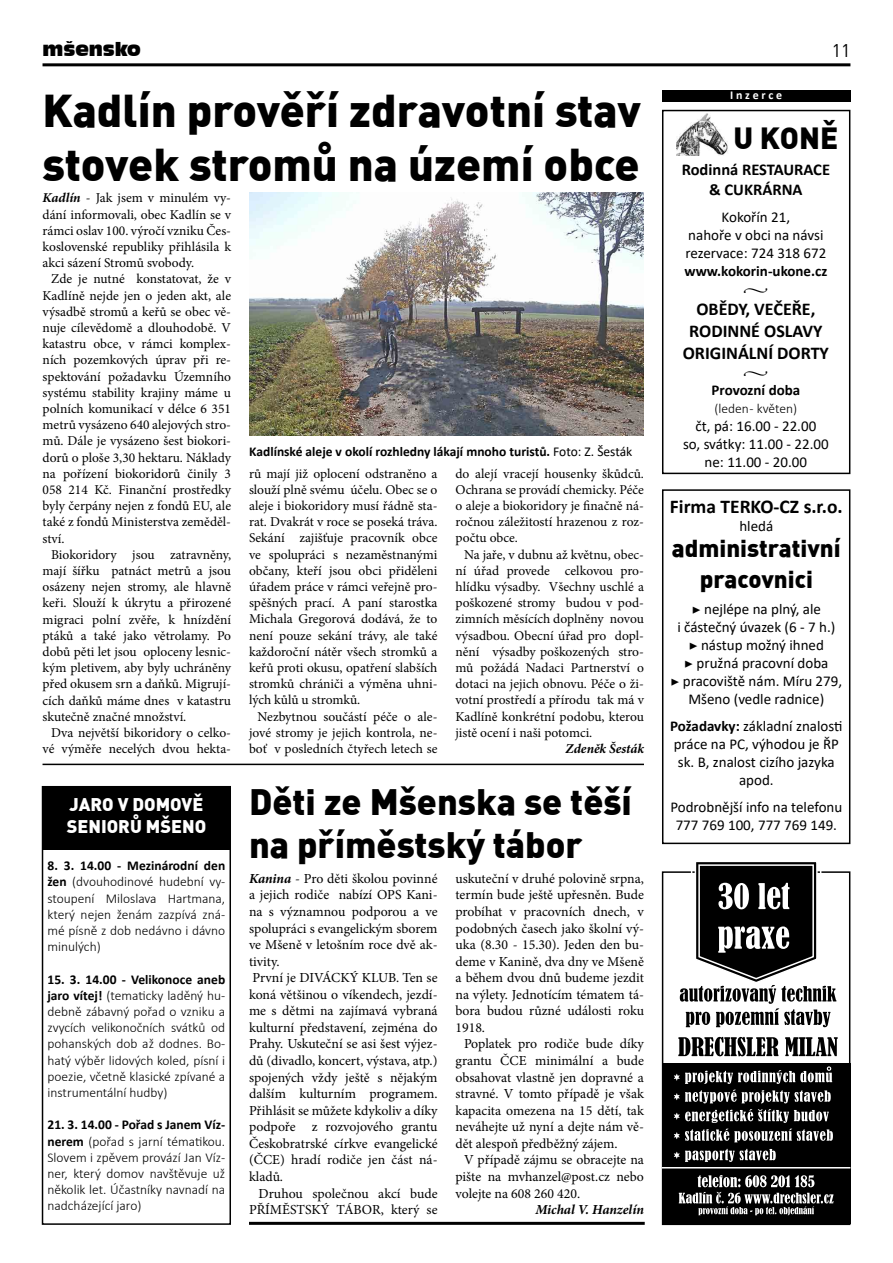
<style>
.page{position:relative;width:893px;height:1263px;background:#fff}
.page>*{position:absolute;margin:0;border:0;box-sizing:border-box;transform-origin:0 0}
.t1{font:900 45px/54px "Unient DINCE";color:#000}
.t2{font:900 36px/43.2px "Unient DINCE";color:#000}
.t3{font:900 30px "Unient DINCE";color:#000}
.t4{font:900 24px/30.6px "Unient DINCE";color:#000;text-align:center}
.t5{font:700 19.5px "Calibri";color:#000}
.t6{font:700 18px/21.6px "Calibri";color:#000;text-align:center}
.t7{font:900 18px/21.6px "Unient DINCE";color:#fff}
.t8{font:18px "Incised 901 BT Compact";color:#000}
.t9{font:18px "Unient DINCE";color:#000}
.t10{font:700 16.5px/19.8px "Calibri";color:#000;text-align:center}
.t11{font:15px/18px "Calibri";color:#000;text-align:center}
.t12{font:700 15px "Calibri";color:#000}
.t13{font:15px "Minion Pro";color:#000}
.t14{font:13.8px/16.5px "Minion Pro";color:#000;text-align:justify}
.t15{font:italic 700 13.8px "Minion Pro";letter-spacing:-.005em;color:#000}
.t16{font:13.5px/16.2px "Minion Pro";color:#000;text-align:justify}
.t17{font:300 13.5px/16.2px "Calibri";color:#000;text-align:justify}
.t18{font:700 13.5px "Calibri";color:#000}
.t19{font:italic 700 13.5px "Minion Pro";color:#000}
.t20{font:700 12px "Calibri";color:#fff}
.s1{font-weight:700;font-style:italic}
.s2{font-family:"Minion Pro";font-weight:700}
.s3{font-weight:700}
.s4{font-weight:400}
</style>
<div class="page">
<hr style="left:43px;top:63px;width:807px;height:3px;background:#000">
<hr style="left:249px;top:1222px;width:396px;height:3px;background:#000">
<img style="left:249px;top:193px;width:395px;height:243px">
<div style="left:662px;top:1063px;width:188px;height:160px;background:#000"></div>
<svg style="left:678px;top:1037px;width:160px;height:19px"></svg>
<div style="left:662px;top:871px;width:188px;height:354px;border:2px solid #000"></div>
<svg style="left:674px;top:1149px;width:102px;height:13px"></svg>
<svg style="left:674px;top:1109px;width:159px;height:33px"></svg>
<svg style="left:680px;top:862px;width:156px;height:165px"></svg>
<hr style="left:662px;top:1167px;width:188px;height:1px;background:#fff">
<svg style="left:674px;top:1066px;width:158px;height:37px"></svg>
<svg style="left:679px;top:1175px;width:154px;height:40px"></svg>
<div style="left:662px;top:90px;width:188px;height:11px;background:#000"></div>
<div style="left:662px;top:110px;width:188px;height:364px;border:2px solid #000"></div>
<img style="left:676px;top:114px;width:52px;height:41px">
<div style="left:662px;top:489px;width:188px;height:355px;border:2px solid #000"></div>
<hr style="left:43px;top:764px;width:601px;height:1px;background:#000">
<div style="left:42px;top:786px;width:189px;height:439px;border:2px solid #000"></div>
<div style="left:42px;top:786px;width:188px;height:63px;background:#000"></div>
<h3 class="t8" style="left:43px;top:39px;width:100px">mšensko</h3>
<h3 class="t9" style="left:832px;top:39px;width:20px">11</h3>
<h1 class="t1" style="left:43px;top:81px;width:600px">Kadlín prověří zdravotní stav stovek stromů na území obce</h1>
<p class="t16" style="left:43px;top:190px;width:190px"><span class="s1">Kadlín</span> - Jak jsem v minulém vy&shy;dání informovali, obec Kadlín se v rámci oslav 100. výročí vzniku Čes&shy;koslovenské republiky přihlásila k akci sázení Stromů svobody.</p>
<p class="t16" style="left:43px;top:271px;width:190px;text-indent:9px">Zde je nutné konstatovat, že v Kadlíně nejde jen o jeden akt, ale výsadbě stromů a keřů se obec vě&shy;nuje cílevědomě a dlouhodobě. V katastru obce, v rámci komplex&shy;ních pozemkových úprav při re&shy;spektování požadavku Územního systému stability krajiny máme u polních komunikací v délce 6 351 metrů vysázeno 640 alejových stro&shy;mů. Dále je vysázeno šest biokori&shy;dorů o ploše 3,30 hektaru. Náklady na pořízení biokoridorů činily 3<br>058 214 Kč. Finanční prostředky byly čerpány nejen z fondů EU, ale také z fondů Ministerstva zeměděl&shy;ství.</p>
<p class="t16" style="left:43px;top:546px;width:190px;text-indent:9px">Biokoridory jsou zatravněny, mají šířku patnáct metrů a jsou osázeny nejen stromy, ale hlavně keři. Slouží k úkrytu a přirozené migraci polní zvěře, k hnízdění ptáků a také jako větrolamy. Po dobů pěti let jsou oploceny lesnic&shy;kým pletivem, aby byly uchráněny před okusem srn a daňků. Migrují&shy;cích daňků máme dnes v katastru skutečně značné množství.</p>
<p class="t16" style="left:43px;top:725px;width:190px;text-align:right">Dva největší bikoridory o celko&shy;vé výměře necelých dvou hekta-</p>
<p class="t20" style="left:730px;top:87px;width:53px">I n z e r c e</p>
<h3 class="t3" style="left:733px;top:118px;width:106px">U KONĚ</h3>
<p class="t10" style="left:682px;top:159px;width:150px">Rodinná RESTAURACE &amp; CUKRÁRNA</p>
<p class="t11" style="left:685px;top:207px;width:142px">Kokořín 21,<br>nahoře v obci na návsi rezervace: 724 318 672</p>
<p class="t12" style="left:684px;top:260px;width:144px">www.kokorin-ukone.cz</p>
<p class="t13" style="left:743px;top:279px;width:27px">•</p>
<h3 class="t6" style="left:683px;top:298px;width:148px">OBĚDY, VEČEŘE,<br>RODINNÉ OSLAVY<br>ORIGINÁLNÍ DORTY</h3>
<p class="t13" style="left:743px;top:362px;width:27px">•</p>
<p class="t12" style="left:711px;top:379px;width:90px">Provozní doba</p>
<p class="t17" style="left:715px;top:400px;width:84px">(leden - květen)</p>
<p class="t11" style="left:683px;top:416px;width:147px">čt, pá: 16.00 - 22.00<br>so, svátky: 11.00 - 22.00 ne: 11.00 - 20.00</p>
<h3 class="t5" style="left:670px;top:493px;width:174px">Firma TERKO-CZ s.r.o.</h3>
<p class="t11" style="left:739px;top:517px;width:35px">hledá</p>
<h3 class="t4" style="left:672px;top:531px;width:170px">administrativní pracovnici</h3>
<p class="t11" style="left:671px;top:599px;width:173px"><span class="s2">▶</span> nejlépe na plný, ale<br>i částečný úvazek (6 - 7 h.)<br><span class="s2">▶</span> nástup možný ihned<br><span class="s2">▶</span> pružná pracovní doba<br><span class="s2">▶</span> pracoviště nám. Míru 279,<br>Mšeno (vedle radnice)</p>
<p class="t11" style="left:670px;top:716px;width:174px"><span class="s3">Požadavky:</span> základní znalosti práce na PC, výhodou je ŘP sk. B, znalost cizího jazyka apod.</p>
<p class="t11" style="left:670px;top:797px;width:173px">Podrobnější info na telefonu<br>777 769 100, 777 769 149.</p>
<p class="t18" style="left:249px;top:442px;width:385px">Kadlínské aleje v okolí rozhledny lákají mnoho turistů. <span class="s4">Foto: Z. Šesták</span></p>
<p class="t16" style="left:249px;top:465px;width:190px">rů mají již oplocení odstraněno a slouží plně svému účelu. Obec se o aleje i biokoridory musí řádně sta&shy;rat. Dvakrát v roce se poseká tráva.<br>Sekání zajišťuje pracovník obce ve spolupráci s nezaměstnanými občany, kteří jsou obci přiděleni úřadem práce v rámci veřejně pro&shy;spěšných prací. A paní starostka Michala Gregorová dodává, že to není pouze sekání trávy, ale také každoroční nátěr všech stromků a keřů proti okusu, opatření slabších stromků chrániči a výměna uhni&shy;lých kůlů u stromků.</p>
<p class="t16" style="left:249px;top:708px;width:190px;text-indent:9px">Nezbytnou součástí péče o ale&shy;jové stromy je jejich kontrola, ne&shy;boť v posledních čtyřech letech se</p>
<p class="t16" style="left:455px;top:465px;width:190px">do alejí vracejí housenky škůdců.<br>Ochrana se provádí chemicky. Péče o aleje a biokoridory je finačně ná&shy;ročnou záležitostí hrazenou z roz&shy;počtu obce.</p>
<p class="t16" style="left:455px;top:546px;width:190px;text-indent:9px">Na jaře, v dubnu až květnu, obec&shy;ní úřad provede celkovou pro&shy;hlídku výsadby. Všechny uschlé a poškozené stromy budou v pod&shy;zimních měsících doplněny novou výsadbou. Obecní úřad pro dopl&shy;nění výsadby poškozených stro&shy;mů požádá Nadaci Partnerství o dotaci na jejich obnovu. Péče o ži&shy;votní prostředí a přírodu tak má v Kadlíně konkrétní podobu, kterou jistě ocení i naši potomci.</p>
<p class="t19" style="left:565px;top:739px;width:80px">Zdeněk Šesták</p>
<h2 class="t2" style="left:249px;top:778px;width:384px">Děti ze Mšenska se těší na příměstský tábor</h2>
<p class="t14" style="left:249px;top:870px;width:190px;text-align:left"><span class="s1">Kanina</span> - Pro děti školou povinné a jejich rodiče nabízí OPS Kani&shy;na s významnou podporou a ve spolupráci s evangelickým sborem ve Mšeně v letošním roce dvě ak&shy;tivity.<br>První je DIVÁCKÝ KLUB. Ten se koná většinou o víkendech, jezdí&shy;me s dětmi na zajímavá vybraná kulturní představení, zejména do<br>Prahy. Uskuteční se asi šest výjez&shy;dů (divadlo, koncert, výstava, atp.) spojených vždy ještě s nějakým dalším kulturním programem.<br>Přihlásit se můžete kdykoliv a díky podpoře z rozvojového grantu<br>Českobratrské církve evangelické (ČCE) hradí rodiče jen část ná&shy;kladů.</p>
<p class="t14" style="left:249px;top:1185px;width:190px;text-align:right">Druhou společnou akcí bude<br>PŘÍMĚSTSKÝ TÁBOR, který se</p>
<h3 class="t7" style="left:67px;top:792px;width:141px">JARO V DOMOVĚ<br>SENIORŮ MŠENO</h3>
<p class="t17" style="left:48px;top:857px;width:179px"><span class="s3">8. 3. 14.00 - Mezinárodní den žen</span> (dvouhodinové hudební vy&shy;stoupení Miloslava Hartmana, který nejen ženám zazpívá zná&shy;mé písně z dob nedávno i dávno minulých)</p>
<p class="t17" style="left:48px;top:971px;width:179px"><span class="s3">15. 3. 14.00 - Velikonoce aneb jaro vítej!</span> (tematicky laděný hu&shy;debně zábavný pořad o vzniku a zvycích velikonočních svátků od pohanských dob až dodnes. Bo&shy;hatý výběr lidových koled, písní i poezie, včetně klasické zpívané a instrumentální hudby)</p>
<p class="t17" style="left:48px;top:1117px;width:179px"><span class="s3">21. 3. 14.00 - Pořad s Janem Víz&shy;nerem</span> (pořad s jarní tématikou.<br>Slovem i zpěvem provází Jan Víz&shy;ner, který domov navštěvuje už několik let. Účastníky navnadí na nadcházející jaro)</p>
<p class="t14" style="left:455px;top:870px;width:190px">uskuteční v druhé polovině srpna, termín bude ještě upřesněn. Bude probíhat v pracovních dnech, v podobných časech jako školní vý&shy;uka (8.30 - 15.30). Jeden den bu&shy;deme v Kanině, dva dny ve Mšeně a během dvou dnů budeme jezdit na výlety. Jednotícím tématem tá&shy;bora budou různé události roku 1918.</p>
<p class="t14" style="left:455px;top:1036px;width:190px;text-indent:9px">Poplatek pro rodiče bude díky grantu ČCE minimální a bude obsahovat vlastně jen dopravné a stravné. V tomto případě je však kapacita omezena na 15 dětí, tak neváhejte už nyní a dejte nám vě&shy;dět alespoň předběžný zájem.</p>
<p class="t14" style="left:455px;top:1152px;width:190px;text-indent:9px">V případě zájmu se obracejte na pište na mvhanzel@post.cz nebo volejte na 608 260 420.</p>
<p class="t15" style="left:535px;top:1200px;width:110px">Michal V. Hanzelín</p>
</div>
